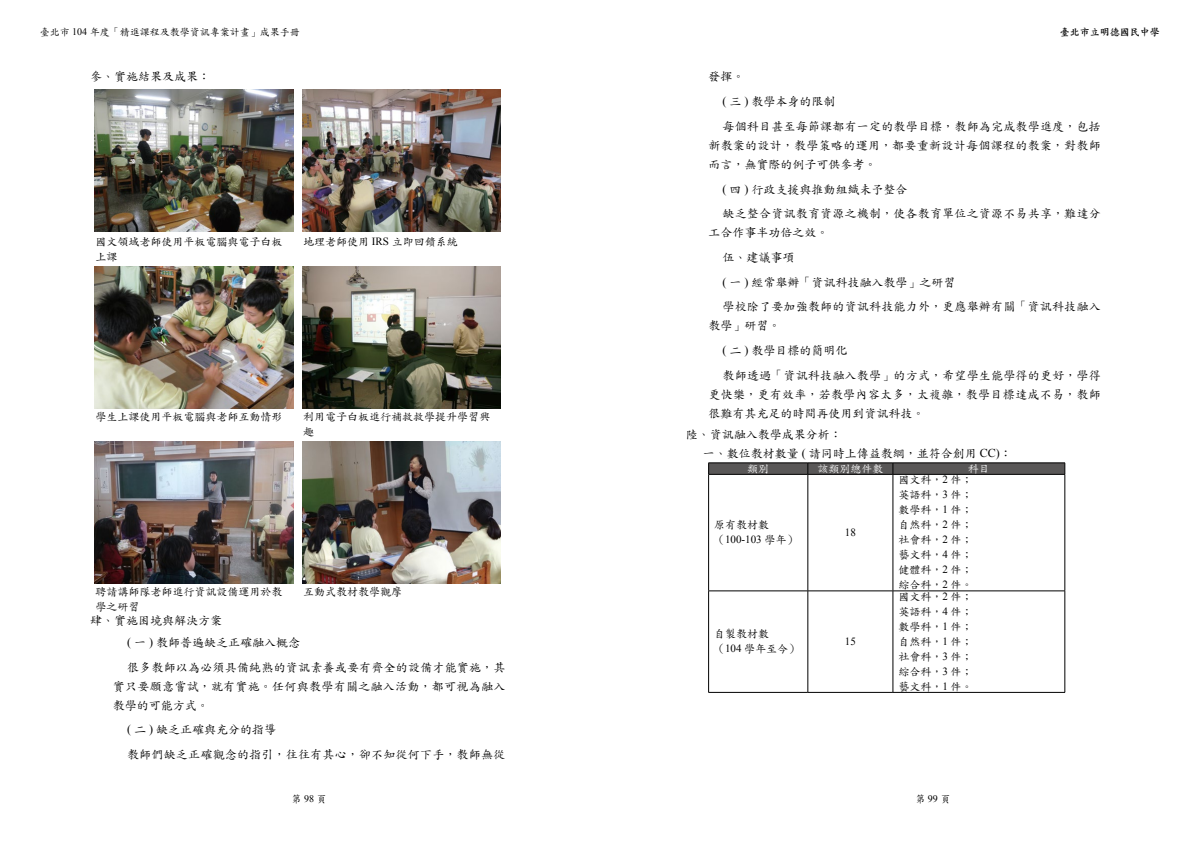
<style>
.page{position:relative;width:1191px;height:842px;background:#fff}
.page>*{position:absolute;margin:0;border:0;box-sizing:border-box;transform-origin:0 0}
.t1{font:12px/24.7px "DF Kai Shu W5 WIN BF";letter-spacing:.02em;color:#000}
.t2{font:12px/19px "DF Kai Shu W5 WIN BF";color:#000}
.t3{font:11px/15px "DF Kai Shu W5 WIN BF";color:#000}
.t4{font:11px "Times New Roman";color:#000}
.t5{font:11px "DF Kai Shu W5 WIN BF";color:#fff}
.t6{font:10px "DF Kai Shu W5 WIN BF";color:#000}
.t7{font:10px "DF Kai Shu W7 WIN BF";color:#000}
.s1{font-family:"Times New Roman"}
.s2{font-family:"DF Kai Shu W5 WIN BF"}
</style>
<div class="page">
<svg style="left:708px;top:463px;width:357px;height:11px;background:#545252"></svg>
<hr style="left:708px;top:474px;width:100px;height:1px;background:#000">
<hr style="left:708px;top:475px;width:1px;height:116px;background:#000">
<hr style="left:808px;top:474px;width:85px;height:1px;background:#000">
<hr style="left:807px;top:475px;width:1px;height:116px;background:#000">
<hr style="left:893px;top:474px;width:172px;height:1px;background:#000">
<hr style="left:892px;top:475px;width:1px;height:116px;background:#000">
<hr style="left:1064px;top:475px;width:1px;height:116px;background:#000">
<hr style="left:708px;top:591px;width:100px;height:1px;background:#000">
<hr style="left:708px;top:591px;width:1px;height:101px;background:#000">
<hr style="left:808px;top:591px;width:85px;height:1px;background:#000">
<hr style="left:807px;top:591px;width:1px;height:101px;background:#000">
<hr style="left:893px;top:591px;width:172px;height:1px;background:#000">
<hr style="left:892px;top:591px;width:1px;height:101px;background:#000">
<hr style="left:1064px;top:591px;width:1px;height:101px;background:#000">
<hr style="left:708px;top:692px;width:100px;height:1px;background:#000">
<hr style="left:808px;top:692px;width:85px;height:1px;background:#000">
<hr style="left:893px;top:692px;width:172px;height:1px;background:#000">
<img style="left:95px;top:89px;width:198px;height:142px">
<img style="left:95px;top:441px;width:198px;height:142px">
<img style="left:95px;top:267px;width:198px;height:142px">
<img style="left:302px;top:89px;width:198px;height:142px">
<img style="left:302px;top:441px;width:198px;height:142px">
<img style="left:302px;top:267px;width:198px;height:142px">
<p class="t6" style="left:40px;top:27px;width:261px">臺北市 <span class="s1">104</span> 年度「精進課程及教學資訊專案計畫」成果手冊</p>
<p class="t7" style="left:1059px;top:27px;width:101px">臺北市立明德國民中學</p>
<p class="t2" style="left:90px;top:67px;width:121px">參、實施結果及成果：</p>
<p class="t3" style="left:96px;top:235px;width:188px">國文領域老師使用平板電腦與電子白板上課</p>
<p class="t3" style="left:303px;top:235px;width:156px">地理老師使用 <span class="s1">IRS</span> 立即回饋系統</p>
<p class="t3" style="left:96px;top:409px;width:188px">學生上課使用平板電腦與老師互動情形</p>
<p class="t3" style="left:303px;top:409px;width:188px">利用電子白板進行補救救學提升學習興趣</p>
<p class="t3" style="left:96px;top:584px;width:188px">聘請講師隊老師進行資訊設備運用於教學之研習</p>
<p class="t3" style="left:303px;top:584px;width:100px">互動式教材教學觀摩</p>
<p class="t2" style="left:127px;top:610px;width:174px;line-height:21.8px;text-indent:-37px">肆、實施困境與解決方案<br><span class="s1">(</span> 一 <span class="s1">)</span> 教師普遍缺乏正確融入概念</p>
<p class="t1" style="left:113px;top:658px;width:394px;line-height:19px;text-align:justify;text-indent:14px">很多教師以為必須具備純熟的資訊素養或要有齊全的設備才能實施，其實只要願意嘗試，就有實施。任何與教學有關之融入活動，都可視為融入教學的可能方式。</p>
<p class="t1" style="left:127px;top:717px;width:380px"><span class="s1">(</span> 二 <span class="s1">)</span> 缺乏正確與充分的指導<br>教師們缺乏正確觀念的指引，往往有其心，卻不知從何下手，教師無從</p>
<p class="t1" style="left:722px;top:65px;width:380px;text-indent:-14px">發揮。<br><span class="s1">(</span> 三 <span class="s1">)</span> 教學本身的限制<br>每個科目甚至每節課都有一定的教學目標，教師為完成教學進度，包括</p>
<p class="t1" style="left:708px;top:136px;width:394px;line-height:19px">新教案的設計，教學策略的運用，都要重新設計每個課程的教案，對教師而言，無實際的例子可供參考。</p>
<p class="t1" style="left:722px;top:177px;width:380px"><span class="s1">(</span> 四 <span class="s1">)</span> 行政支援與推動組織未予整合<br>缺乏整合資訊教育資源之機制，使各教育單位之資源不易共享，難達分</p>
<p class="t1" style="left:722px;top:220px;width:380px;text-indent:-14px">工合作事半功倍之效。<br>伍、建議事項<br><span class="s1">(</span> 一 <span class="s1">)</span> 經常舉辦「資訊科技融入教學」之研習<br>學校除了要加強教師的資訊科技能力外，更應舉辦有關「資訊科技融入</p>
<p class="t1" style="left:722px;top:313px;width:380px;text-indent:-14px">教學」研習。<br><span class="s1">(</span> 二 <span class="s1">)</span> 教學目標的簡明化<br>教師透過「資訊科技融入教學」的方式，希望學生能學得的更好，學得</p>
<p class="t1" style="left:708px;top:384px;width:394px;line-height:19px">更快樂，更有效率，若教學內容太多，太複雜，教學目標達成不易，教師很難有其充足的時間再使用到資訊科技。</p>
<p class="t2" style="left:702px;top:425px;width:310px;text-indent:-17px">陸、資訊融入教學成果分析：<br>一、數位教材數量 <span class="s1">(</span> 請同時上傳益教網，並符合創用 <span class="s1">CC)</span>：</p>
<p class="t5" style="left:747px;top:463px;width:23px">類別</p>
<p class="t5" style="left:817px;top:463px;width:67px">該類別總件數</p>
<p class="t5" style="left:968px;top:463px;width:23px">科目</p>
<p class="t3" style="left:898px;top:473px;width:76px;text-align:justify">國文科，<span class="s1">2</span> 件；英語科，<span class="s1">3</span> 件；數學科，<span class="s1">1</span> 件；自然科，<span class="s1">2</span> 件；社會科，<span class="s1">2</span> 件；藝文科，<span class="s1">4</span> 件；健體科，<span class="s1">2</span> 件；綜合科，<span class="s1">2</span> 件。</p>
<p class="t3" style="left:714px;top:518px;width:56px">原有教材數</p>
<p class="t4" style="left:714px;top:532px;width:85px"><span class="s2">（</span>100-103 <span class="s2">學年）</span></p>
<p class="t4" style="left:845px;top:525px;width:12px">18</p>
<p class="t3" style="left:898px;top:589px;width:76px;text-align:justify">國文科，<span class="s1">2</span> 件；英語科，<span class="s1">4</span> 件；數學科，<span class="s1">1</span> 件；自然科，<span class="s1">1</span> 件；社會科，<span class="s1">3</span> 件；綜合科，<span class="s1">3</span> 件；藝文科，<span class="s1">1</span> 件。</p>
<p class="t3" style="left:714px;top:627px;width:87px">自製教材數（<span class="s1">104</span> 學年至今）</p>
<p class="t4" style="left:845px;top:634px;width:12px">15</p>
<p class="t6" style="left:291px;top:794px;width:36px">第<span class="s1">98</span>頁</p>
<p class="t6" style="left:915px;top:794px;width:36px">第<span class="s1">99</span>頁</p>
</div>
